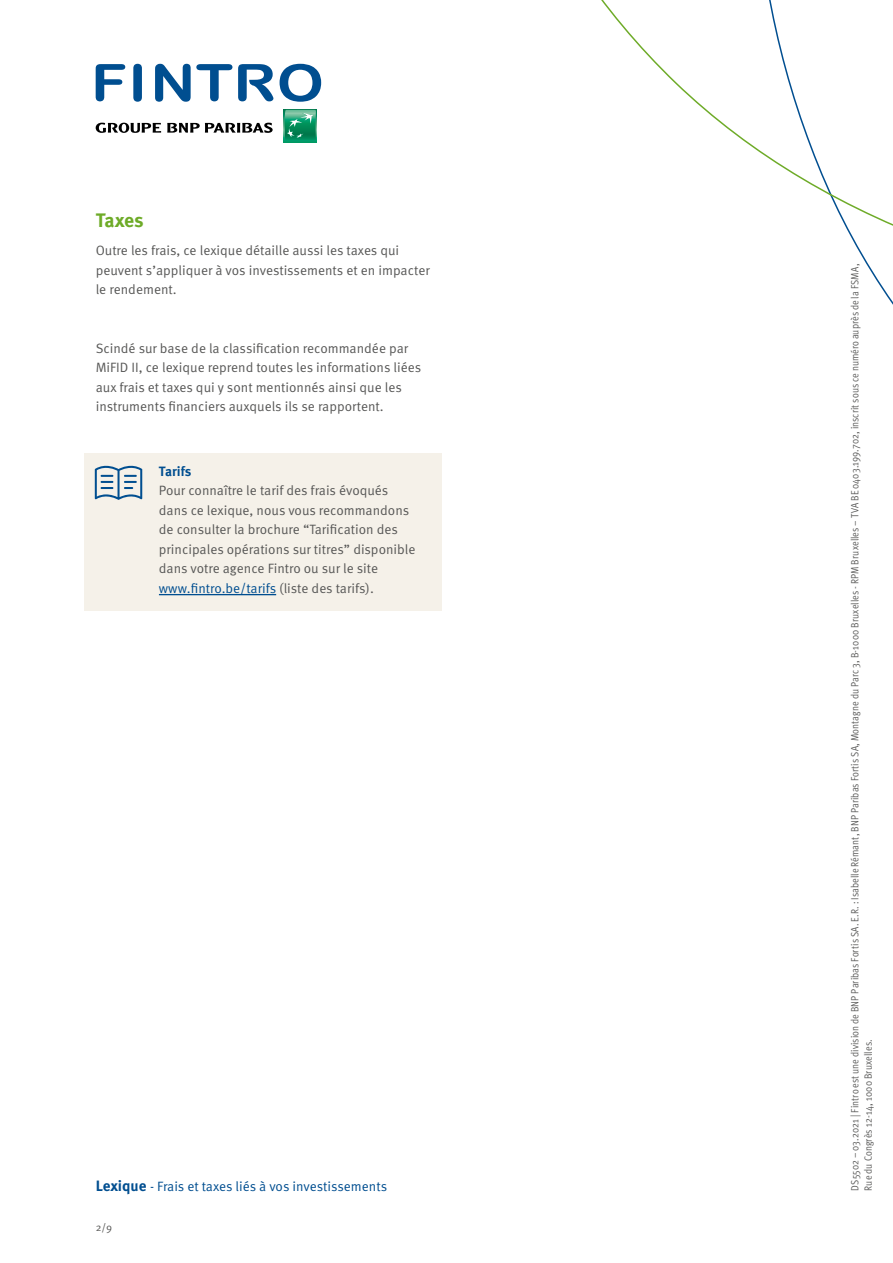
<style>
.page{position:relative;width:893px;height:1263px;background:#fff}
.page>*{position:absolute;margin:0;border:0;box-sizing:border-box;transform-origin:0 0}
.t1{font:700 19.5px "Meta OT";letter-spacing:-.01em;color:#6eab28}
.t2{font:13.5px/19.5px "Meta OT Norm";color:#575756}
.t3{font:13.5px "Meta OT Norm";letter-spacing:-.005em;color:#004e90}
.t4{font:700 13.5px "Meta OT";letter-spacing:-.005em;color:#004e90}
.t5{font:10.5px/13.5px "Meta OT Cond Norm";letter-spacing:.01em;color:#575756}
.t6{font:10.5px "Meta OT Norm";color:#575756}
.s1{color:#004e90}
.s2{font-family:"Meta OT";font-weight:700;font-size:15px}
</style>
<div class="page">
<svg style="left:601px;top:0;width:292px;height:305px"></svg>
<svg style="left:96px;top:64px;width:29px;height:37px"></svg>
<svg style="left:133px;top:64px;width:9px;height:38px"></svg>
<svg style="left:155px;top:64px;width:77px;height:38px"></svg>
<svg style="left:280px;top:64px;width:41px;height:38px"></svg>
<svg style="left:238px;top:64px;width:35px;height:37px"></svg>
<svg style="left:96px;top:123px;width:65px;height:10px"></svg>
<svg style="left:167px;top:123px;width:106px;height:10px"></svg>
<svg style="left:284px;top:109px;width:33px;height:33px"></svg>
<svg style="left:284px;top:110px;width:32px;height:31px"></svg>
<div style="left:85px;top:453px;width:357px;height:157px;background:#f5f1e9"></div>
<svg style="left:95px;top:463px;width:47px;height:37px;background:#afc2cf"></svg>
<hr style="left:159px;top:594px;width:117px;height:1px;background:#004e90">
<h1 class="t1" style="left:96px;top:208px;width:50px">Taxes</h1>
<p class="t2" style="left:96px;top:241px;width:336px">Outre les frais, ce lexique détaille aussi les taxes qui peuvent s’appliquer à vos investissements et en impacter le rendement.</p>
<p class="t2" style="left:96px;top:339px;width:327px">Scindé sur base de la classification recommandée par MiFID II, ce lexique reprend toutes les informations liées aux frais et taxes qui y sont mentionnés ainsi que les instruments financiers auxquels ils se rapportent.</p>
<p class="t4" style="left:159px;top:463px;width:34px">Tarifs</p>
<p class="t2" style="left:159px;top:481px;width:258px">Pour connaître le tarif des frais évoqués dans ce lexique, nous vous recommandons de consulter la brochure “Tarification des principales opérations sur titres” disponible dans votre agence Fintro ou sur le site <span class="s1">www.fintro.be/tarifs</span> (liste des tarifs).</p>
<p class="t3" style="left:96px;top:1178px;width:293px"><span class="s2">Lexique</span> - Frais et taxes liés à vos investissements</p>
<p class="t6" style="left:96px;top:1220px;width:18px">2/9</p>
<p class="t5" style="left:848px;top:1190px;width:929px;rotate:-90deg">DS5502 – 03.2021 | Fintro est une division de BNP Paribas Fortis SA. E.R. : Isabelle Rémant, BNP Paribas Fortis SA, Montagne du Parc 3, B-1000 Bruxelles - RPM Bruxelles – TVA BE 0403.199.702, inscrit sous ce numéro auprès de la FSMA,<br>Rue du Congrès 12-14, 1000 Bruxelles.</p>
</div>
